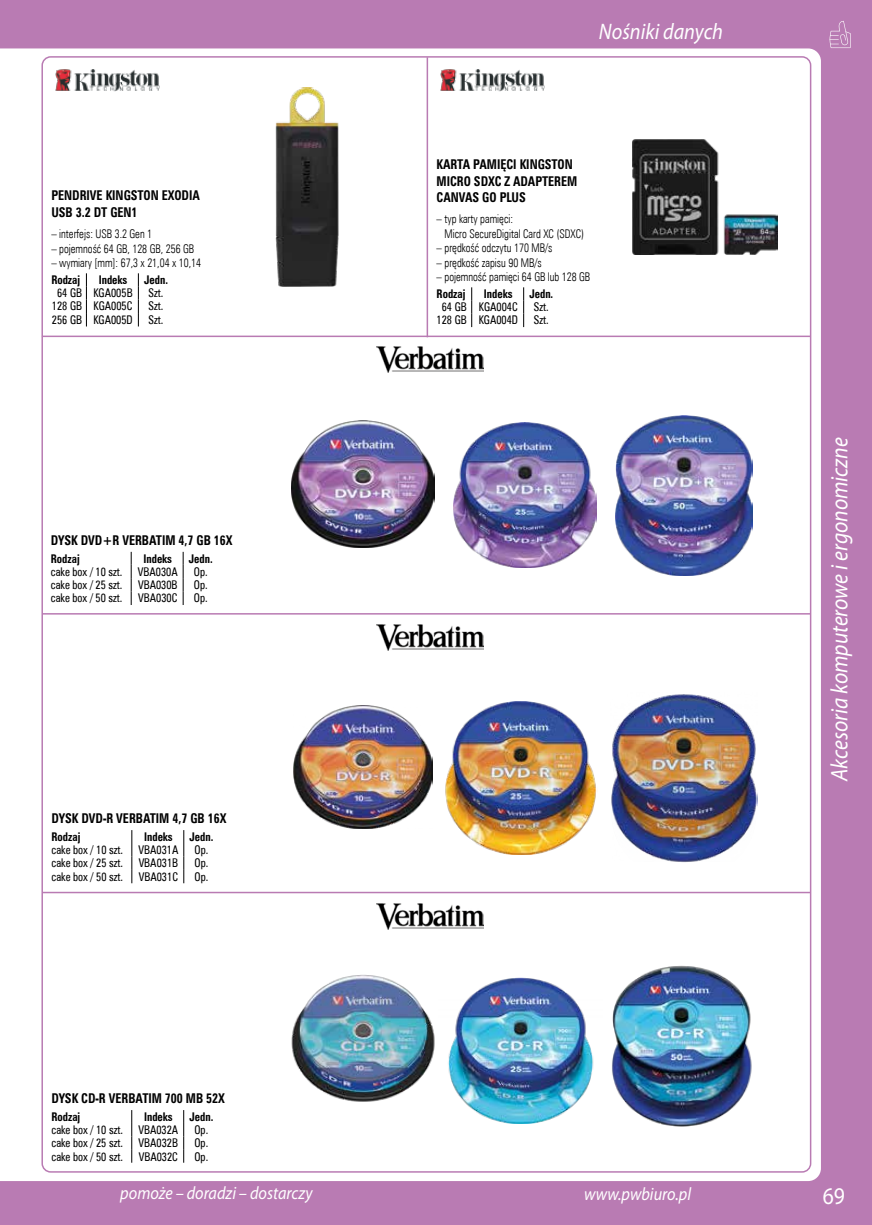
<style>
.page{position:relative;width:872px;height:1225px;background:#b97bb3}
.page>*{position:absolute;margin:0;border:0;box-sizing:border-box;transform-origin:0 0}
.t1{font:italic 24px "Myriad Pro";color:#fff;scale:.9 1}
.t2{font:24px "Myriad Pro";color:#fff;scale:.9 1}
.t3{font:italic 22.5px "Myriad Pro";color:#fff;scale:.9 1}
.t4{font:italic 18px "Myriad Pro";color:#fff;scale:.9 1}
.t5{font:13.5px/16.2px "Zurich Cn EU Bold";color:#000;scale:.9 1}
.t6{font:12px "Zurich Cn EU Normal";color:#000;scale:.9 1}
.t7{font:12px/14.4px "Zurich Lt Cn EU Normal";color:#000;scale:.9 1}
.t8{font:12px "Zurich Cn EU Bold";color:#000;scale:.9 1}
</style>
<div class="page">
<div style="left:0;top:48px;width:821px;height:1133px;background:#fff"></div>
<svg style="left:829px;top:21px;width:21px;height:27px"></svg>
<svg style="left:132px;top:830px;width:1px;height:53px"></svg>
<svg style="left:183px;top:830px;width:1px;height:53px"></svg>
<svg style="left:471px;top:287px;width:1px;height:40px"></svg>
<svg style="left:523px;top:287px;width:1px;height:40px"></svg>
<svg style="left:86px;top:273px;width:1px;height:53px"></svg>
<svg style="left:138px;top:273px;width:1px;height:53px"></svg>
<hr style="left:42px;top:613px;width:768px;height:1px;background:#b97bb3">
<hr style="left:42px;top:891px;width:768px;height:2px;background:#b97bb3">
<hr style="left:42px;top:335px;width:768px;height:2px;background:#b97bb3">
<img style="left:632px;top:140px;width:145px;height:114px">
<img style="left:54px;top:67px;width:108px;height:26px">
<img style="left:439px;top:67px;width:107px;height:26px">
<img style="left:376px;top:346px;width:108px;height:26px">
<img style="left:376px;top:624px;width:108px;height:27px">
<img style="left:376px;top:903px;width:108px;height:26px">
<svg style="left:131px;top:552px;width:1px;height:53px"></svg>
<svg style="left:183px;top:552px;width:1px;height:53px"></svg>
<svg style="left:131px;top:1110px;width:1px;height:52px"></svg>
<svg style="left:183px;top:1110px;width:1px;height:52px"></svg>
<img style="left:275px;top:88px;width:64px;height:198px">
<img style="left:291px;top:421px;width:144px;height:127px">
<img style="left:453px;top:422px;width:143px;height:146px">
<img style="left:615px;top:415px;width:137px;height:160px">
<img style="left:293px;top:706px;width:140px;height:122px">
<img style="left:443px;top:701px;width:155px;height:153px">
<img style="left:610px;top:692px;width:147px;height:172px">
<img style="left:287px;top:971px;width:152px;height:133px">
<img style="left:439px;top:977px;width:163px;height:146px">
<img style="left:602px;top:963px;width:163px;height:166px">
<hr style="left:426px;top:57px;width:2px;height:280px;background:#b97bb3">
<p class="t5" style="left:51px;top:187px;width:166px">PENDRIVE KINGSTON EXODIA<br>USB 3.2 DT GEN1</p>
<p class="t7" style="left:51px;top:227px;width:114px">– interfejs: USB 3.2 Gen 1</p>
<p class="t7" style="left:51px;top:241px;width:160px">– pojemność 64 GB, 128 GB, 256 GB</p>
<p class="t7" style="left:51px;top:255px;width:168px">– wymiary [mm]: 67,3 x 21,04 x 10,14</p>
<p class="t8" style="left:51px;top:272px;width:33px">Rodzaj</p>
<p class="t8" style="left:99px;top:272px;width:33px">Indeks</p>
<p class="t8" style="left:144px;top:272px;width:28px">Jedn.</p>
<p class="t6" style="left:57px;top:285px;width:85px">64 GB KGA005B</p>
<p class="t6" style="left:148px;top:285px;width:18px">Szt.</p>
<p class="t6" style="left:52px;top:299px;width:91px">128 GB KGA005C</p>
<p class="t6" style="left:148px;top:299px;width:18px">Szt.</p>
<p class="t6" style="left:52px;top:312px;width:91px">256 GB KGA005D</p>
<p class="t6" style="left:148px;top:312px;width:18px">Szt.</p>
<p class="t5" style="left:51px;top:531px;width:203px">DYSK DVD+R VERBATIM 4,7 GB 16X</p>
<p class="t8" style="left:51px;top:551px;width:33px">Rodzaj</p>
<p class="t8" style="left:143px;top:551px;width:33px">Indeks</p>
<p class="t8" style="left:189px;top:551px;width:28px">Jedn.</p>
<p class="t6" style="left:51px;top:564px;width:81px">cake box / 10 szt.</p>
<p class="t6" style="left:138px;top:564px;width:46px">VBA030A</p>
<p class="t6" style="left:194px;top:564px;width:17px">Op.</p>
<p class="t6" style="left:51px;top:577px;width:81px">cake box / 25 szt.</p>
<p class="t6" style="left:138px;top:577px;width:45px">VBA030B</p>
<p class="t6" style="left:194px;top:577px;width:17px">Op.</p>
<p class="t6" style="left:51px;top:591px;width:81px">cake box / 50 szt.</p>
<p class="t6" style="left:138px;top:591px;width:45px">VBA030C</p>
<p class="t6" style="left:194px;top:591px;width:17px">Op.</p>
<p class="t5" style="left:52px;top:810px;width:196px">DYSK DVD-R VERBATIM 4,7 GB 16X</p>
<p class="t8" style="left:52px;top:829px;width:33px">Rodzaj</p>
<p class="t8" style="left:144px;top:829px;width:33px">Indeks</p>
<p class="t8" style="left:189px;top:829px;width:28px">Jedn.</p>
<p class="t6" style="left:52px;top:842px;width:81px">cake box / 10 szt.</p>
<p class="t6" style="left:138px;top:842px;width:46px">VBA031A</p>
<p class="t6" style="left:194px;top:842px;width:17px">Op.</p>
<p class="t6" style="left:52px;top:855px;width:81px">cake box / 25 szt.</p>
<p class="t6" style="left:139px;top:855px;width:45px">VBA031B</p>
<p class="t6" style="left:194px;top:855px;width:17px">Op.</p>
<p class="t6" style="left:52px;top:869px;width:81px">cake box / 50 szt.</p>
<p class="t6" style="left:139px;top:869px;width:45px">VBA031C</p>
<p class="t6" style="left:194px;top:869px;width:17px">Op.</p>
<p class="t5" style="left:51px;top:1090px;width:194px">DYSK CD-R VERBATIM 700 MB 52X</p>
<p class="t8" style="left:51px;top:1109px;width:33px">Rodzaj</p>
<p class="t8" style="left:144px;top:1109px;width:33px">Indeks</p>
<p class="t8" style="left:189px;top:1109px;width:28px">Jedn.</p>
<p class="t6" style="left:51px;top:1122px;width:81px">cake box / 10 szt.</p>
<p class="t6" style="left:138px;top:1122px;width:46px">VBA032A</p>
<p class="t6" style="left:194px;top:1122px;width:17px">Op.</p>
<p class="t6" style="left:51px;top:1135px;width:81px">cake box / 25 szt.</p>
<p class="t6" style="left:139px;top:1135px;width:45px">VBA032B</p>
<p class="t6" style="left:194px;top:1135px;width:17px">Op.</p>
<p class="t6" style="left:51px;top:1149px;width:81px">cake box / 50 szt.</p>
<p class="t6" style="left:139px;top:1149px;width:45px">VBA032C</p>
<p class="t6" style="left:194px;top:1149px;width:17px">Op.</p>
<h2 class="t3" style="left:599px;top:18px;width:139px">Nośniki danych</h2>
<p class="t5" style="left:436px;top:156px;width:158px">KARTA PAMIĘCI KINGSTON<br>MICRO SDXC Z ADAPTEREM<br>CANVAS GO PLUS</p>
<p class="t7" style="left:444px;top:212px;width:157px;text-indent:-8px">– typ karty pamięci:<br>Micro SecureDigital Card XC (SDXC)</p>
<p class="t7" style="left:436px;top:241px;width:130px">– prędkość odczytu 170 MB/s</p>
<p class="t7" style="left:436px;top:255px;width:118px">– prędkość zapisu 90 MB/s</p>
<p class="t7" style="left:436px;top:269px;width:172px">– pojemność pamięci 64 GB lub 128 GB</p>
<p class="t8" style="left:436px;top:286px;width:33px">Rodzaj</p>
<p class="t8" style="left:484px;top:286px;width:33px">Indeks</p>
<p class="t8" style="left:529px;top:286px;width:28px">Jedn.</p>
<p class="t6" style="left:442px;top:299px;width:86px">64 GB KGA004C</p>
<p class="t6" style="left:534px;top:299px;width:18px">Szt.</p>
<p class="t6" style="left:436px;top:313px;width:92px">128 GB KGA004D</p>
<p class="t6" style="left:534px;top:313px;width:18px">Szt.</p>
<h3 class="t4" style="left:120px;top:1181px;width:215px">pomoże – doradzi – dostarczy</h3>
<h3 class="t4" style="left:584px;top:1182px;width:120px">www.pwbiuro.pl</h3>
<h1 class="t1" style="left:824px;top:781px;width:383px;rotate:-90deg">Akcesoria komputerowe i ergonomiczne</h1>
<h1 class="t2" style="left:822px;top:1180px;width:26px">69</h1>
</div>
